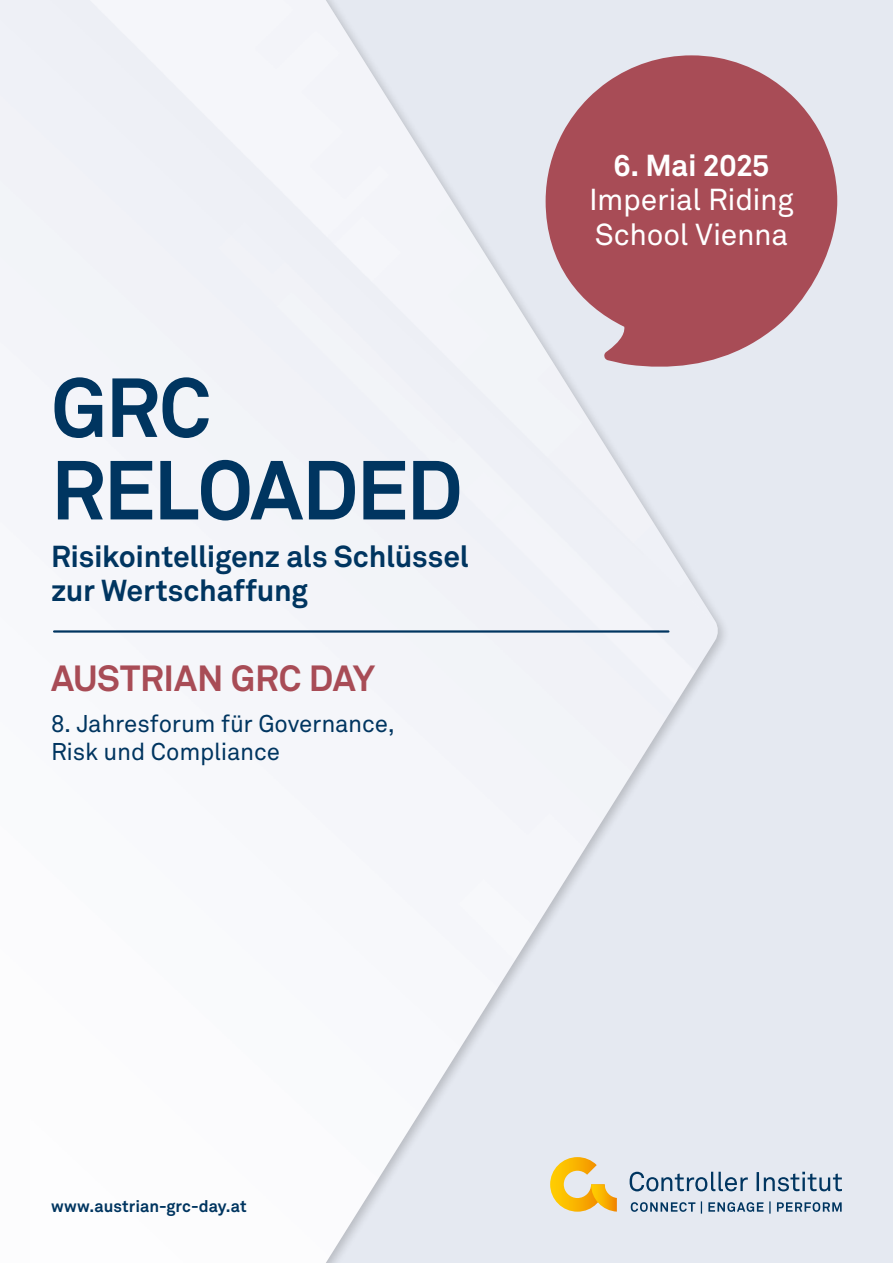
<style>
.page{position:relative;width:893px;height:1263px;background:#e5e9f1}
.page>*{position:absolute;margin:0;border:0;box-sizing:border-box;transform-origin:0 0}
.t1{font:700 82.5px/82.5px "Akkurat Pro";letter-spacing:-.025em;color:#003560}
.t2{font:700 36px "Akkurat Pro";letter-spacing:-.01em;color:#a84c56}
.t3{font:700 30px/34.5px "Akkurat Pro";letter-spacing:-.01em;color:#003560}
.t4{font:30px/34.5px "Akkurat Pro";letter-spacing:-.01em;color:#fff}
.t5{font:700 30px "Akkurat Pro";letter-spacing:-.015em;color:#fff}
.t6{font:24px/28.5px "Akkurat Pro";letter-spacing:-.01em;color:#003560}
.t7{font:700 16.5px "Akkurat Pro";color:#003560}
</style>
<div class="page">
<img style="left:0;top:0;width:719px;height:1263px">
<hr style="left:54px;top:630px;width:614px;height:3px;background:#003560">
<svg style="left:546px;top:55px;width:291px;height:315px;fill:#a84c56"></svg>
<svg style="left:630px;top:1172px;width:212px;height:19px"></svg>
<svg style="left:550px;top:1157px;width:67px;height:55px"></svg>
<svg style="left:631px;top:1201px;width:211px;height:12px"></svg>
<h1 class="t1" style="left:51px;top:368px;width:413px">GRC<br>RELOADED</h1>
<p class="t3" style="left:51px;top:539px;width:419px">Risikointelligenz als Schlüssel zur Wertschaffung</p>
<p class="t2" style="left:51px;top:655px;width:326px">AUSTRIAN GRC DAY</p>
<p class="t6" style="left:51px;top:710px;width:345px">8. Jahresforum für Governance,<br>Risk und Compliance</p>
<p class="t5" style="left:613px;top:146px;width:157px">6. Mai 2025</p>
<p class="t4" style="left:589px;top:183px;width:206px">Imperial Riding<br>School Vienna</p>
<p class="t7" style="left:51px;top:1196px;width:197px">www.austrian-grc-day.at</p>
</div>
